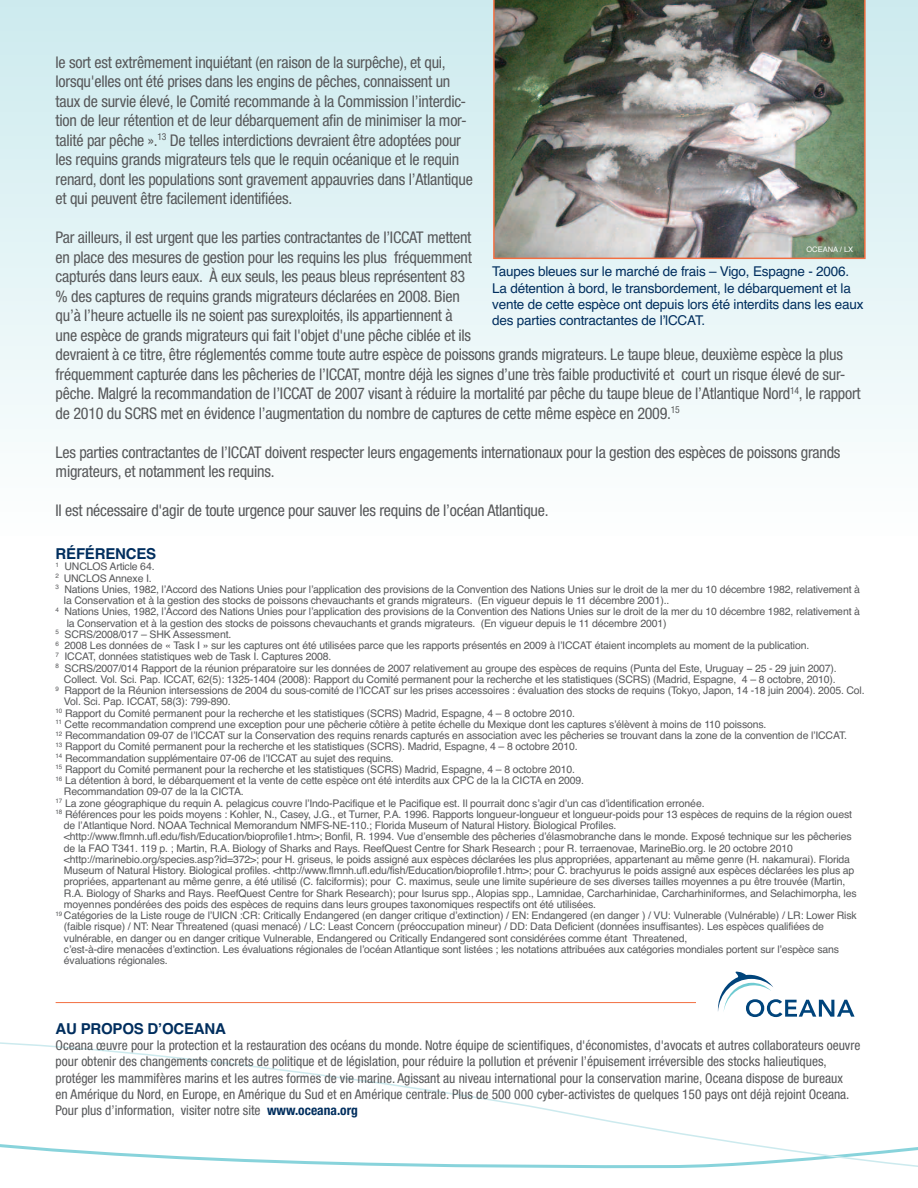
<style>
.page{position:relative;width:918px;height:1188px;background:#fff}
.page>*{position:absolute;margin:0;border:0;box-sizing:border-box;transform-origin:0 0}
.t1{font:condensed 16.2px/19.5px "Helvetica Neue";letter-spacing:-.015em;color:#57585a}
.t2{font:700 15px "Helvetica";letter-spacing:-.015em;color:#002e5e}
.t3{font:condensed 13.5px/16.2px "Helvetica Neue";color:#57585a}
.t4{font:13.5px/16.2px "Helvetica";letter-spacing:-.015em;color:#002e5e}
.t5{font:10.5px "Helvetica";letter-spacing:-.015em;color:#57585a}
.t6{font:7.5px "Helvetica";color:#fff}
.s1{font-weight:700;color:#002e5e}
</style>
<div class="page">
<div style="left:0;top:0;width:918px;height:536px;background:linear-gradient(to bottom,#cceaee,#fefefe)"></div>
<svg style="left:0;top:1042px;width:918px;height:127px"></svg>
<img style="left:493px;top:0;width:373px;height:259px">
<hr style="left:56px;top:1002px;width:810px;height:1px;background:#f36f42">
<div style="left:696px;top:956px;width:170px;height:83px;background:#fff"></div>
<svg style="left:718px;top:972px;width:137px;height:45px"></svg>
<p class="t1" style="left:56px;top:54px;width:419px">le sort est extrêmement inquiétant (en raison de la surpêche), et qui, lorsqu'elles ont été prises dans les engins de pêches, connaissent un taux de survie élevé, le Comité recommande à la Commission l’interdic&shy;tion de leur rétention et de leur débarquement afin de minimiser la mor&shy;talité par pêche ».<sup>13</sup> De telles interdictions devraient être adoptées pour les requins grands migrateurs tels que le requin océanique et le requin renard, dont les populations sont gravement appauvries dans l’Atlantique et qui peuvent être facilement identifiées.</p>
<p class="t1" style="left:56px;top:229px;width:807px">Par ailleurs, il est urgent que les parties contractantes de l’ICCAT mettent<br>en place des mesures de gestion pour les requins les plus fréquemment<br>capturés dans leurs eaux. À eux seuls, les peaus bleus représentent 83<br>% des captures de requins grands migrateurs déclarées en 2008. Bien<br>qu’à l’heure actuelle ils ne soient pas surexploités, ils appartiennent à<br>une espèce de grands migrateurs qui fait l'objet d'une pêche ciblée et ils<br>devraient à ce titre, être réglementés comme toute autre espèce de poissons grands migrateurs. Le taupe bleue, deuxième espèce la plus fréquemment capturée dans les pêcheries de l’ICCAT, montre déjà les signes d’une très faible productivité et court un risque élevé de sur&shy;pêche. Malgré la recommandation de l’ICCAT de 2007 visant à réduire la mortalité par pêche du taupe bleue de l’Atlantique Nord<sup>14</sup>, le rapport de 2010 du SCRS met en évidence l’augmentation du nombre de captures de cette même espèce en 2009.<sup>15</sup></p>
<h1 class="t1" style="left:56px;top:444px;width:786px">Les parties contractantes de l’ICCAT doivent respecter leurs engagements internationaux pour la gestion des espèces de poissons grands migrateurs, et notamment les requins.</h1>
<h1 class="t1" style="left:56px;top:502px;width:494px">Il est nécessaire d'agir de toute urgence pour sauver les requins de l’océan Atlantique.</h1>
<p class="t6" style="left:806px;top:245px;width:48px">OCEANA / LX</p>
<p class="t4" style="left:492px;top:264px;width:373px">Taupes bleues sur le marché de frais – Vigo, Espagne - 2006.<br>La détention à bord, le transbordement, le débarquement et la vente de cette espèce ont depuis lors été interdits dans les eaux des parties contractantes de l’lCCAT.</p>
<h2 class="t2" style="left:56px;top:545px;width:102px">RÉFÉRENCES</h2>
<p class="t5" style="left:56px;top:561px;width:100px"><sup>1</sup> UNCLOS Article 64.</p>
<p class="t5" style="left:56px;top:572px;width:98px"><sup>2</sup> UNCLOS Annexe I.</p>
<p class="t5" style="left:56px;top:583px;width:806px"><sup>3</sup> Nations Unies, 1982, l’Accord des Nations Unies pour l’application des provisions de la Convention des Nations Unies sur le droit de la mer du 10 décembre 1982, relativement à</p>
<p class="t5" style="left:64px;top:594px;width:607px">la Conservation et à la gestion des stocks de poissons chevauchants et grands migrateurs. (En vigueur depuis le 11 décembre 2001)..</p>
<p class="t5" style="left:56px;top:606px;width:806px"><sup>4</sup> Nations Unies, 1982, l’Accord des Nations Unies pour l’application des provisions de la Convention des Nations Unies sur le droit de la mer du 10 décembre 1982, relativement à</p>
<p class="t5" style="left:67px;top:617px;width:601px">la Conservation et à la gestion des stocks de poissons chevauchants et grands migrateurs. (En vigueur depuis le 11 décembre 2001)</p>
<p class="t5" style="left:56px;top:628px;width:177px"><sup>5</sup> SCRS/2008/017 – SHK Assessment.</p>
<p class="t5" style="left:56px;top:639px;width:755px"><sup>6</sup> 2008 Les données de « Task I » sur les captures ont été utilisées parce que les rapports présentés en 2009 à l’ICCAT étaient incomplets au moment de la publication.</p>
<p class="t5" style="left:56px;top:651px;width:277px"><sup>7</sup> ICCAT, données statistiques web de Task I. Captures 2008.</p>
<p class="t5" style="left:56px;top:662px;width:783px"><sup>8</sup> SCRS/2007/014 Rapport de la réunion préparatoire sur les données de 2007 relativement au groupe des espèces de requins (Punta del Este, Uruguay − 25 - 29 juin 2007).</p>
<p class="t5" style="left:64px;top:673px;width:773px">Collect. Vol. Sci. Pap. ICCAT, 62(5): 1325-1404 (2008): Rapport du Comité permanent pour la recherche et les statistiques (SCRS) (Madrid, Espagne, 4 – 8 octobre, 2010).</p>
<p class="t5" style="left:56px;top:684px;width:811px"><sup>9</sup> Rapport de la Réunion intersessions de 2004 du sous-comité de l’ICCAT sur les prises accessoires : évaluation des stocks de requins (Tokyo, Japon, 14 -18 juin 2004). 2005. Col.</p>
<p class="t5" style="left:64px;top:696px;width:168px">Vol. Sci. Pap. ICCAT, 58(3): 799-890.</p>
<p class="t5" style="left:56px;top:707px;width:521px"><sup>10</sup> Rapport du Comité permanent pour la recherche et les statistiques (SCRS) Madrid, Espagne, 4 – 8 octobre 2010.</p>
<p class="t5" style="left:56px;top:718px;width:712px"><sup>11</sup> Cette recommandation comprend une exception pour une pêcherie côtière à petite échelle du Mexique dont les captures s’élèvent à moins de 110 poissons.</p>
<p class="t5" style="left:56px;top:729px;width:793px"><sup>12</sup> Recommandation 09-07 de l’ICCAT sur la Conservation des requins renards capturés en association avec les pêcheries se trouvant dans la zone de la convention de l’ICCAT.</p>
<p class="t5" style="left:56px;top:741px;width:524px"><sup>13</sup> Rapport du Comité permanent pour la recherche et les statistiques (SCRS). Madrid, Espagne, 4 – 8 octobre 2010.</p>
<p class="t5" style="left:56px;top:752px;width:340px"><sup>14</sup> Recommandation supplémentaire 07-06 de l’ICCAT au sujet des requins.</p>
<p class="t5" style="left:56px;top:763px;width:521px"><sup>15</sup> Rapport du Comité permanent pour la recherche et les statistiques (SCRS) Madrid, Espagne, 4 – 8 octobre 2010.</p>
<p class="t5" style="left:56px;top:774px;width:530px"><sup>16</sup> La détention à bord, le débarquement et la vente de cette espèce ont été interdits aux CPC de la la CICTA en 2009.</p>
<p class="t5" style="left:64px;top:786px;width:181px">Recommandation 09-07 de la la CICTA.</p>
<p class="t5" style="left:56px;top:797px;width:650px"><sup>17</sup> La zone géographique du requin A. pelagicus couvre l’Indo-Pacifique et le Pacifique est. Il pourrait donc s’agir d’un cas d’identification erronée.</p>
<p class="t5" style="left:56px;top:808px;width:798px"><sup>18</sup> Références pour les poids moyens : Kohler, N., Casey, J.G., et Turner, P.A. 1996. Rapports longueur-longueur et longueur-poids pour 13 espèces de requins de la région ouest</p>
<p class="t5" style="left:64px;top:819px;width:554px">de l’Atlantique Nord. NOAA Technical Memorandum NMFS-NE-110.; Florida Museum of Natural History. Biological Profiles.</p>
<p class="t5" style="left:64px;top:831px;width:789px">&lt;http://www.flmnh.ufl.edu/fish/Education/bioprofile1.htm&gt;; Bonfil, R. 1994. Vue d’ensemble des pêcheries d’élasmobranche dans le monde. Exposé technique sur les pêcheries</p>
<p class="t5" style="left:64px;top:842px;width:730px">de la FAO T341. 119 p. ; Martin, R.A. Biology of Sharks and Rays. ReefQuest Centre for Shark Research ; pour R. terraenovae, MarineBio.org. le 20 octobre 2010</p>
<p class="t5" style="left:64px;top:853px;width:788px">&lt;http://marinebio.org/species.asp?id=372&gt;; pour H. griseus, le poids assigné aux espèces déclarées les plus appropriées, appartenant au même genre (H. nakamurai). Florida</p>
<p class="t5" style="left:64px;top:864px;width:792px">Museum of Natural History. Biological profiles. &lt;http://www.flmnh.ufl.edu/fish/Education/bioprofile1.htm&gt;; pour C. brachyurus le poids assigné aux espèces déclarées les plus ap</p>
<p class="t5" style="left:64px;top:876px;width:783px">propriées, appartenant au même genre, a été utilisé (C. falciformis); pour C. maximus, seule une limite supérieure de ses diverses tailles moyennes a pu être trouvée (Martin,</p>
<p class="t5" style="left:64px;top:887px;width:794px">R.A. Biology of Sharks and Rays. ReefQuest Centre for Shark Research); pour Isurus spp., Alopias spp., Lamnidae, Carcharhinidae, Carcharhiniformes, and Selachimorpha, les</p>
<p class="t5" style="left:64px;top:898px;width:534px">moyennes pondérées des poids des espèces de requins dans leurs groupes taxonomiques respectifs ont été utilisées.</p>
<p class="t5" style="left:56px;top:909px;width:803px"><sup>19</sup> Catégories de la Liste rouge de l’UICN :CR: Critically Endangered (en danger critique d’extinction) / EN: Endangered (en danger ) / VU: Vulnerable (Vulnérable) / LR: Lower Risk</p>
<p class="t5" style="left:64px;top:921px;width:762px">(faible risque) / NT: Near Threatened (quasi menacé) / LC: Least Concern (préoccupation mineur) / DD: Data Deficient (données insuffisantes). Les espèces qualifiées de</p>
<p class="t5" style="left:64px;top:932px;width:625px">vulnérable, en danger ou en danger critique Vulnerable, Endangered ou Critically Endangered sont considérées comme étant Threatened,</p>
<p class="t5" style="left:64px;top:943px;width:777px">c’est-à-dire menacées d’extinction. Les évaluations régionales de l’océan Atlantique sont listées ; les notations attribuées aux catégories mondiales portent sur l’espèce sans</p>
<p class="t5" style="left:64px;top:954px;width:105px">évaluations régionales.</p>
<h2 class="t2" style="left:56px;top:1020px;width:172px">AU PROPOS D’OCEANA</h2>
<p class="t3" style="left:56px;top:1038px;width:806px">Oceana œuvre pour la protection et la restauration des océans du monde. Notre équipe de scientifiques, d'économistes, d'avocats et autres collaborateurs oeuvre pour obtenir des changements concrets de politique et de législation, pour réduire la pollution et prévenir l’épuisement irréversible des stocks halieutiques, protéger les mammifères marins et les autres formes de vie marine. Agissant au niveau international pour la conservation marine, Oceana dispose de bureaux<br>en Amérique du Nord, en Europe, en Amérique du Sud et en Amérique centrale. Plus de 500 000 cyber-activistes de quelques 150 pays ont déjà rejoint Oceana.<br>Pour plus d’information, visiter notre site <span class="s1">www.oceana.org</span></p>
</div>
